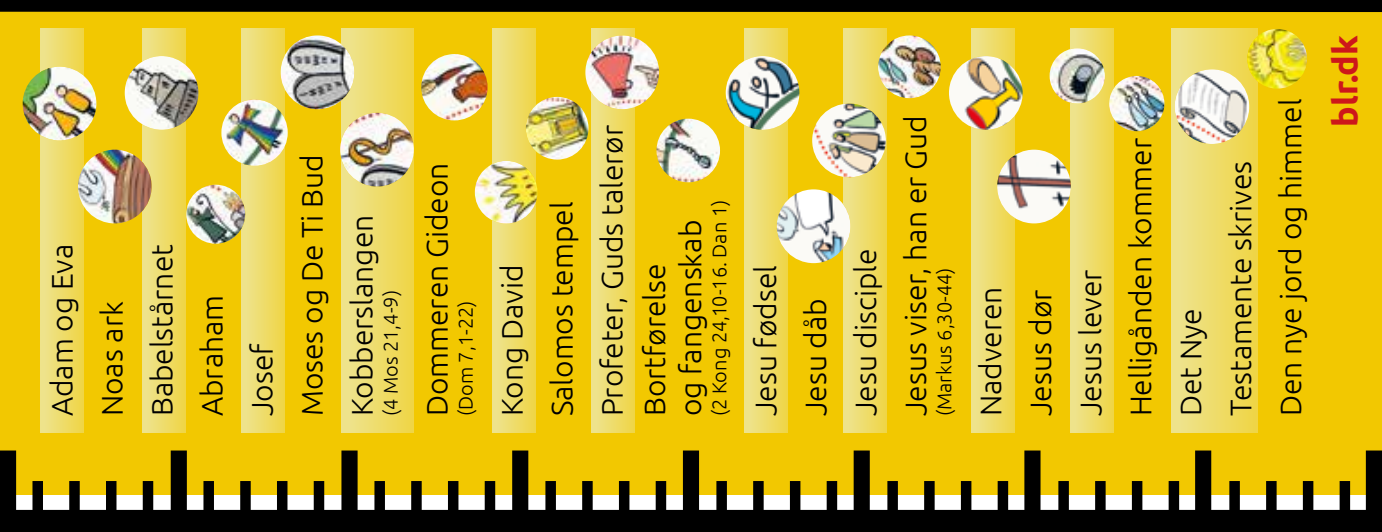
<style>
.page{position:relative;width:1382px;height:532px;background:#fff}
.page>*{position:absolute;margin:0;border:0;box-sizing:border-box;transform-origin:0 0}
.t1{font:700 34px "Ubuntu";color:#cd171a}
.t2{font:300 30px/50px "Ubuntu";color:#000}
.t3{font:300 20px "Ubuntu";color:#000}
</style>
<div class="page">
<div style="left:0;top:0;width:1382px;height:494px;background:#f2c801"></div>
<svg style="left:0;top:450px;width:1382px;height:81px"></svg>
<div style="left:0;top:0;width:1382px;height:12px;background:#000"></div>
<div style="left:40px;top:28px;width:44px;height:404px;background:linear-gradient(to right,#eee492,#efd547)"></div>
<div style="left:142px;top:28px;width:44px;height:404px;background:linear-gradient(to right,#eee492,#efd547)"></div>
<div style="left:241px;top:28px;width:44px;height:404px;background:linear-gradient(to right,#eee492,#efd548)"></div>
<div style="left:492px;top:28px;width:44px;height:404px;background:linear-gradient(to right,#eee492,#efd548)"></div>
<div style="left:591px;top:28px;width:44px;height:404px;background:linear-gradient(to right,#eee492,#efd548)"></div>
<div style="left:744px;top:28px;width:44px;height:404px;background:linear-gradient(to right,#eee492,#efd548)"></div>
<div style="left:843px;top:28px;width:44px;height:404px;background:linear-gradient(to right,#eee493,#efd549)"></div>
<div style="left:971px;top:28px;width:44px;height:404px;background:linear-gradient(to right,#eee492,#efd547)"></div>
<div style="left:1070px;top:28px;width:44px;height:404px;background:linear-gradient(to right,#eee492,#efd548)"></div>
<div style="left:1171px;top:28px;width:86px;height:404px;background:linear-gradient(to right,#eee492,#efd546)"></div>
<div style="left:342px;top:28px;width:72px;height:404px;background:linear-gradient(to right,#eee492,#efd546)"></div>
<img style="left:23px;top:67px;width:73px;height:73px;border-radius:37px">
<img style="left:125px;top:56px;width:73px;height:74px;border-radius:37px">
<img style="left:221px;top:99px;width:67px;height:67px;border-radius:33px">
<img style="left:340px;top:113px;width:74px;height:73px;border-radius:37px">
<img style="left:421px;top:54px;width:67px;height:66px;border-radius:33px">
<img style="left:281px;top:35px;width:73px;height:74px;border-radius:37px">
<img style="left:475px;top:161px;width:62px;height:62px;border-radius:31px">
<img style="left:526px;top:97px;width:62px;height:62px;border-radius:31px">
<img style="left:656px;top:119px;width:64px;height:63px;border-radius:32px">
<img style="left:812px;top:103px;width:74px;height:74px;border-radius:37px">
<img style="left:1247px;top:29px;width:60px;height:60px;border-radius:30px">
<img style="left:1175px;top:69px;width:74px;height:75px;border-radius:37px">
<img style="left:878px;top:35px;width:63px;height:63px;border-radius:31px">
<img style="left:726px;top:56px;width:73px;height:74px;border-radius:37px">
<img style="left:585px;top:35px;width:74px;height:74px;border-radius:37px">
<img style="left:949px;top:56px;width:74px;height:74px;border-radius:37px">
<img style="left:1050px;top:48px;width:55px;height:55px;border-radius:28px">
<img style="left:1109px;top:76px;width:55px;height:55px;border-radius:28px">
<img style="left:78px;top:150px;width:74px;height:73px;border-radius:37px">
<img style="left:186px;top:185px;width:59px;height:58px;border-radius:29px">
<img style="left:777px;top:189px;width:73px;height:74px;border-radius:37px">
<img style="left:997px;top:150px;width:74px;height:73px;border-radius:37px">
<p class="t2" style="left:36px;top:416px;width:264px;rotate:-90deg">Adam og Eva<br>Noas ark<br>Babelstårnet<br>Abraham<br>Josef<br>Moses og De Ti Bud<br>Kobberslangen</p>
<p class="t3" style="left:379px;top:416px;width:127px;rotate:-90deg">(4 Mos 21,4-9)</p>
<p class="t2" style="left:411px;top:416px;width:255px;rotate:-90deg">Dommeren Gideon</p>
<p class="t3" style="left:454px;top:416px;width:117px;rotate:-90deg">(Dom 7,1-22)</p>
<p class="t2" style="left:486px;top:416px;width:293px;rotate:-90deg">Kong David<br>Salomos tempel<br>Profeter, Guds talerør</p>
<p class="t3" style="left:707px;top:416px;width:218px;rotate:-90deg">(2 Kong 24,10-16. Dan 1)</p>
<p class="t2" style="left:636px;top:416px;width:198px;line-height:36px;rotate:-90deg">Bortførelse<br>og fangenskab</p>
<p class="t2" style="left:740px;top:416px;width:302px;rotate:-90deg">Jesu fødsel<br>Jesu dåb<br>Jesu disciple<br>Jesus viser, han er Gud</p>
<p class="t3" style="left:932px;top:416px;width:150px;rotate:-90deg">(Markus 6,30-44)</p>
<p class="t2" style="left:965px;top:416px;width:319px;rotate:-90deg">Nadveren<br>Jesus dør<br>Jesus lever<br>Helligånden kommer<br>Det Nye<br>Testamente skrives<br>Den nye jord og himmel</p>
<p class="t1" style="left:1325px;top:127px;width:93px;rotate:-90deg">blr.dk</p>
</div>
